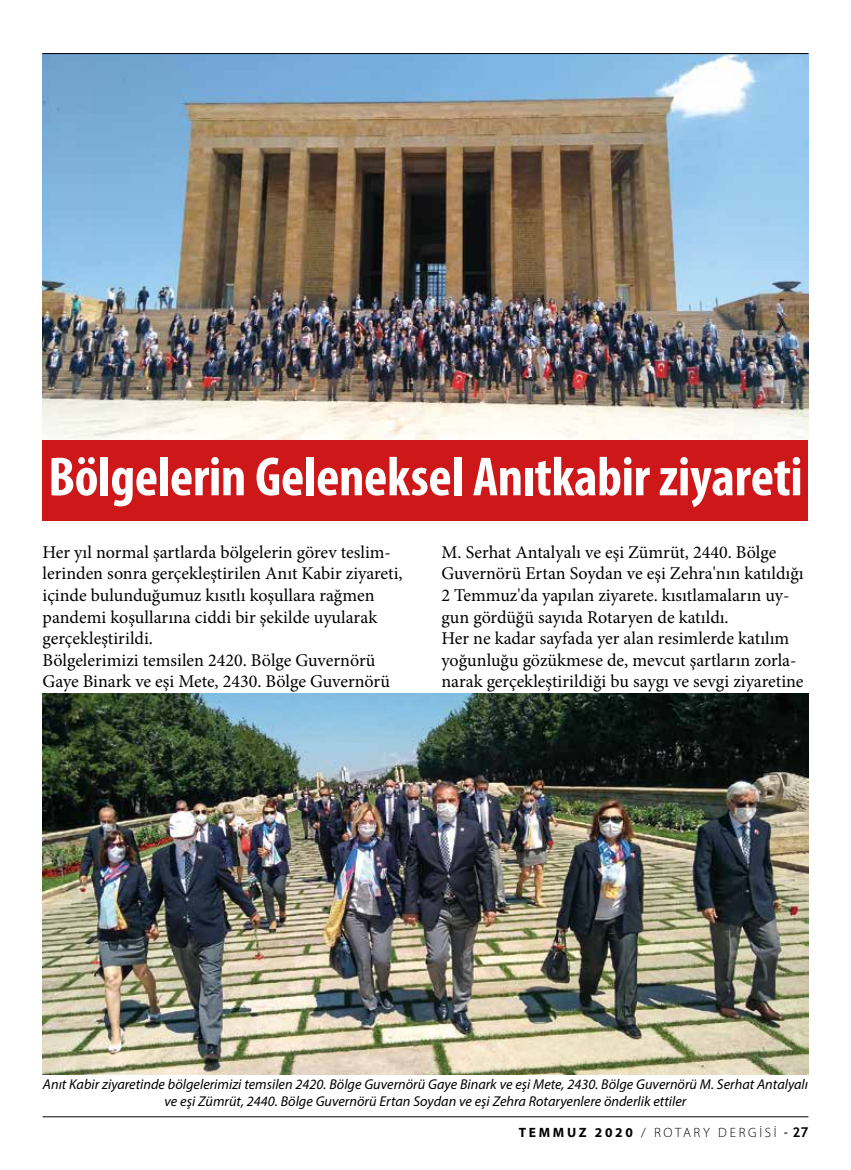
<style>
.page{position:relative;width:851px;height:1170px;background:#fff}
.page>*{position:absolute;margin:0;border:0;box-sizing:border-box;transform-origin:0 0}
.t1{font:700 condensed 55.5px "Myriad Pro";letter-spacing:-.005em;color:#fff}
.t2{font:18px/21.6px "Minion Pro";color:#000}
.t3{font:italic 14.25px/17.1px "Myriad Pro";color:#000;text-align:center}
.t4{font:300 13.5px "Myriad Pro";letter-spacing:.2em;color:#000}
.s1{font-weight:700}
.s2{font-family:"Trebuchet MS";font-weight:400}
.s3{font-family:"Trebuchet MS";font-weight:700}
</style>
<div class="page">
<img style="left:43px;top:54px;width:765px;height:386px">
<div style="left:43px;top:440px;width:765px;height:81px;background:#cd1719"></div>
<img style="left:43px;top:693px;width:765px;height:381px">
<hr style="left:43px;top:53px;width:765px;height:1px;background:#000">
<hr style="left:43px;top:1116px;width:765px;height:1px;background:#000">
<h1 class="t1" style="left:48px;top:442px;width:755px">Bölgelerin Geleneksel Anıtkabir ziyareti</h1>
<p class="t2" style="left:43px;top:541px;width:361px">Her yıl normal şartlarda bölgelerin görev teslim&shy;lerinden sonra gerçekleştirilen Anıt Kabir ziyareti, içinde bulunduğumuz kısıtlı koşullara rağmen pandemi koşullarına ciddi bir şekilde uyularak gerçekleştirildi.<br>Bölgelerimizi temsilen 2420. Bölge Guvernörü Gaye Binark ve eşi Mete, 2430. Bölge Guvernörü</p>
<p class="t2" style="left:441px;top:541px;width:364px">M. Serhat Antalyalı ve eşi Zümrüt, 2440. Bölge Guvernörü Ertan Soydan ve eşi Zehra'nın katıldığı 2 Temmuz'da yapılan ziyarete. kısıtlamaların uy&shy;gun gördüğü sayıda Rotaryen de katıldı.<br>Her ne kadar sayfada yer alan resimlerde katılım yoğunluğu gözükmese de, mevcut şartların zorla&shy;narak gerçekleştirildiği bu saygı ve sevgi ziyaretine</p>
<p class="t3" style="left:43px;top:1074px;width:766px">Anıt Kabir ziyaretinde bölgelerimizi temsilen 2420. Bölge Guvernörü Gaye Binark ve eşi Mete, 2430. Bölge Guvernörü M. Serhat Antalyalı ve eşi Zümrüt, 2440. Bölge Guvernörü Ertan Soydan ve eşi Zehra Rotaryenlere önderlik ettiler</p>
<p class="t4" style="left:518px;top:1123px;width:291px"><span class="s1">TEMMUZ 2020</span> / ROTARY DERGİSİ <span class="s2">-</span> <span class="s3">27</span></p>
</div>
